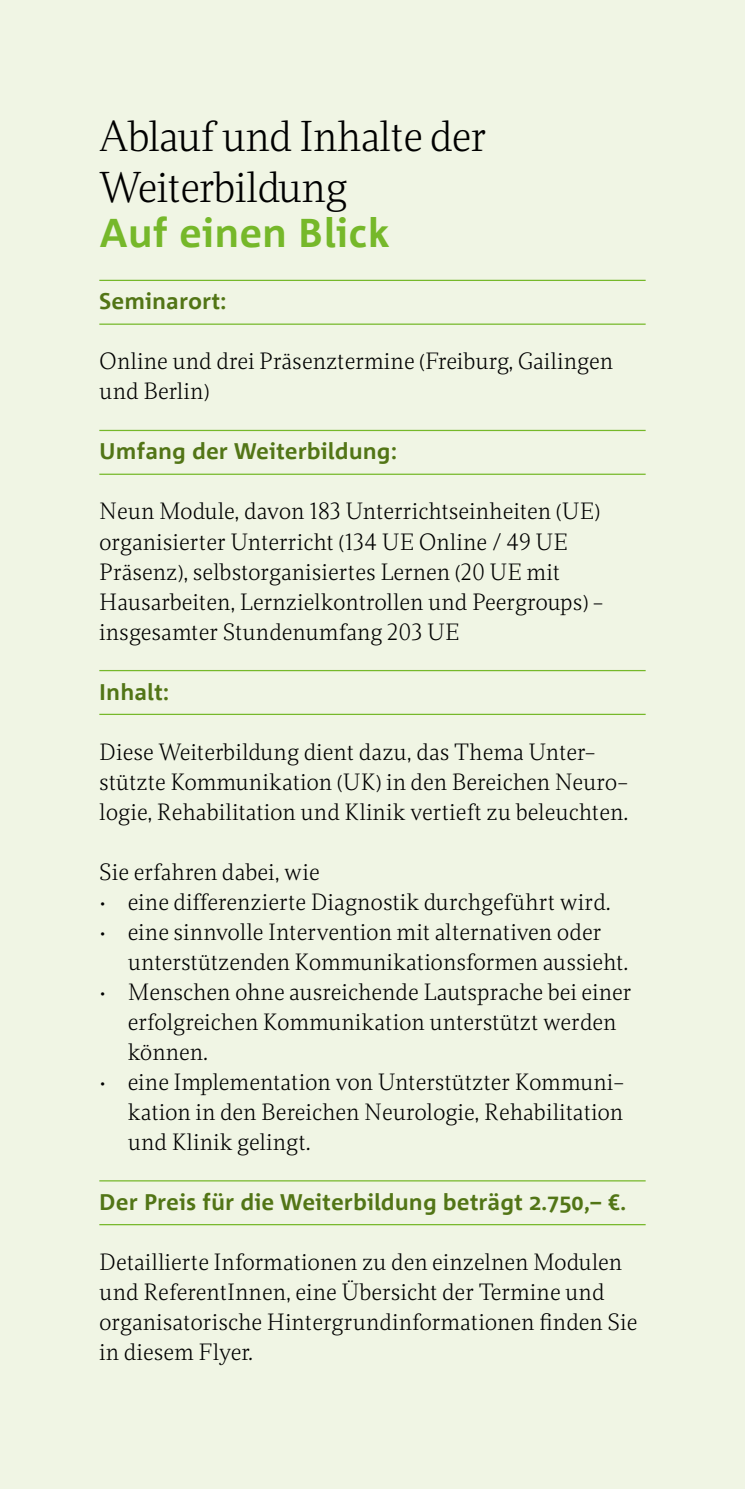
<style>
.page{position:relative;width:745px;height:1489px;background:#fff}
.page>*{position:absolute;margin:0;border:0;box-sizing:border-box;transform-origin:0 0}
.t1{font:300 41.25px/50px "Dorica";letter-spacing:-.02em;color:#000}
.t2{font:700 40px "Corpid Office";color:#76b82a}
.t3{font:300 22.5px/30px "Dorica";color:#000}
.t4{font:700 22.5px "Corpid Office";color:#527516}
</style>
<div class="page">
<div style="left:0;top:0;width:744px;height:1488px;background:#f0f5e4"></div>
<hr style="left:99px;top:280px;width:546px;height:1px;background:#76b82a">
<hr style="left:99px;top:323px;width:546px;height:2px;background:#76b82a">
<hr style="left:99px;top:430px;width:546px;height:1px;background:#76b82a">
<hr style="left:99px;top:473px;width:546px;height:2px;background:#76b82a">
<hr style="left:99px;top:670px;width:546px;height:1px;background:#76b82a">
<hr style="left:99px;top:713px;width:546px;height:2px;background:#76b82a">
<hr style="left:99px;top:1180px;width:546px;height:1px;background:#76b82a">
<hr style="left:99px;top:1223px;width:546px;height:2px;background:#76b82a">
<h1 class="t1" style="left:99px;top:112px;width:389px">Ablauf und Inhalte der<br>Weiterbildung</h1>
<h2 class="t2" style="left:99px;top:211px;width:292px">Auf einen Blick</h2>
<p class="t4" style="left:99px;top:289px;width:129px">Seminarort:</p>
<p class="t3" style="left:99px;top:346px;width:515px">Online und drei Präsenztermine (Freiburg, Gailingen und Berlin)</p>
<p class="t4" style="left:99px;top:439px;width:299px">Umfang der Weiterbildung:</p>
<p class="t3" style="left:99px;top:496px;width:505px">Neun Module, davon 183 Unterrichtseinheiten (UE) organisierter Unterricht (134 UE Online / 49 UE Präsenz), selbstorganisiertes Lernen (20 UE mit Hausarbeiten, Lernzielkontrollen und Peergroups) – insgesamter Stundenumfang 203 UE</p>
<p class="t4" style="left:99px;top:679px;width:71px">Inhalt:</p>
<p class="t3" style="left:99px;top:736px;width:530px">Diese Weiterbildung dient dazu, das Thema Unter&shy;stützte Kommunikation (UK) in den Bereichen Neuro&shy;logie, Rehabilitation und Klinik vertieft zu beleuchten.</p>
<p class="t3" style="left:99px;top:856px;width:222px">Sie erfahren dabei, wie</p>
<p class="t3" style="left:99px;top:886px;width:512px">• eine differenzierte Diagnostik durchgeführt wird.</p>
<p class="t3" style="left:128px;top:916px;width:502px;text-indent:-28px">• eine sinnvolle Intervention mit alternativen oder unterstützenden Kommunikationsformen aussieht.</p>
<p class="t3" style="left:128px;top:976px;width:505px;text-indent:-28px">• Menschen ohne ausreichende Lautsprache bei einer erfolgreichen Kommunikation unterstützt werden können.</p>
<p class="t3" style="left:128px;top:1066px;width:498px;text-align:justify;text-indent:-28px">• eine Implementation von Unterstützter Kommuni&shy;kation in den Bereichen Neurologie, Rehabilitation und Klinik gelingt.</p>
<p class="t4" style="left:99px;top:1189px;width:528px">Der Preis für die Weiterbildung beträgt 2.750,– €.</p>
<p class="t3" style="left:99px;top:1246px;width:539px">Detaillierte Informationen zu den einzelnen Modulen und ReferentInnen, eine Übersicht der Termine und organisatorische Hintergrundinformationen finden Sie in diesem Flyer.</p>
</div>
